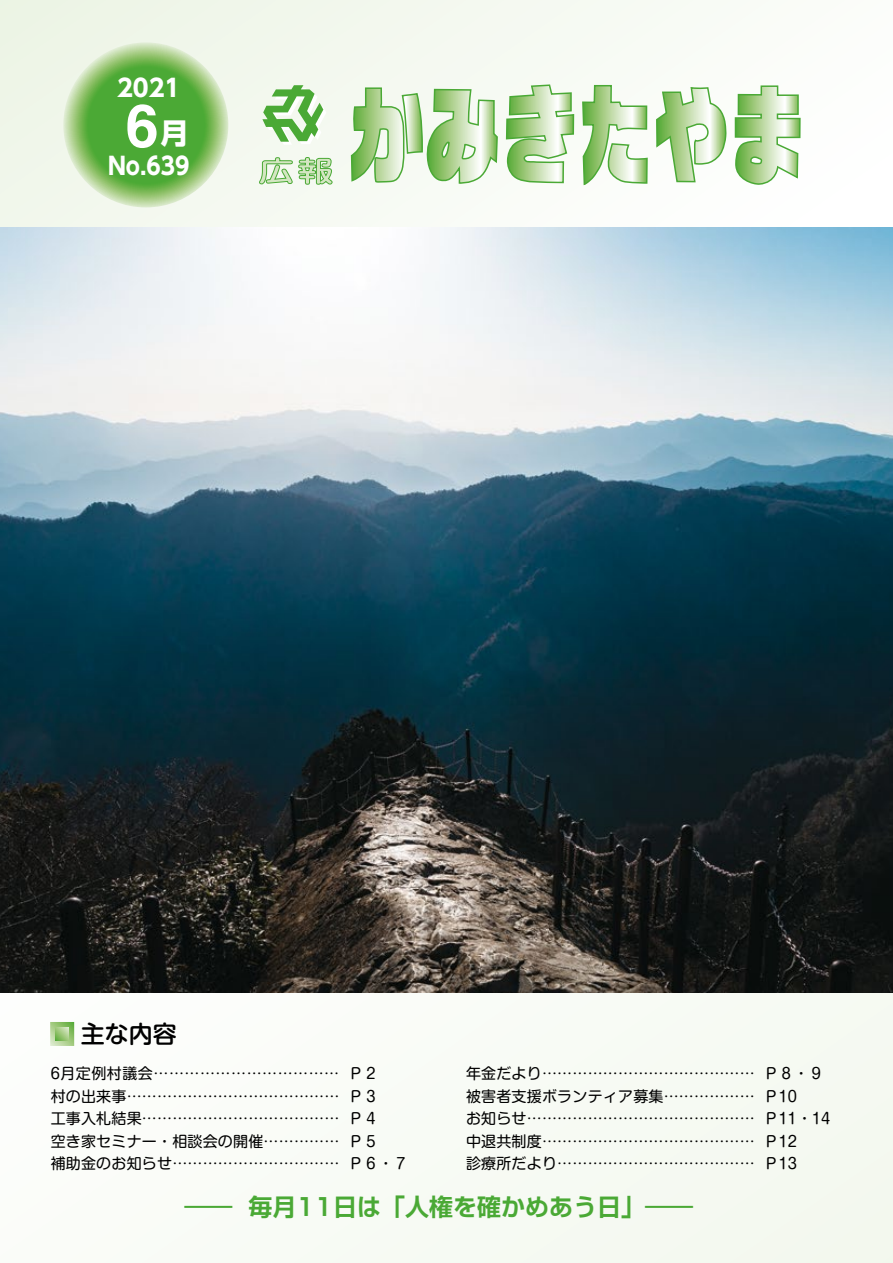
<style>
.page{position:relative;width:893px;height:1263px;background:#f7fbf4}
.page>*{position:absolute;margin:0;border:0;box-sizing:border-box;transform-origin:0 0}
.t1{font:700 28.8px "UD Shin Go Pro";color:#fff}
.t2{font:700 24px "Shin Go Pro De";color:#4aa935}
.t3{font:700 24px "UD Shin Go Pro";color:#fff;scale:.9 1}
.t4{font:700 24px "UD Shin Go Pro";color:#fff}
.t5{font:500 24px "Shin M Go Pro";color:#000}
.t6{font:700 24px "Shin Go Pro De";color:#4aa935;scale:2 1}
.t7{font:15px/22.5px "Shin M Go Pro";letter-spacing:.015em;color:#000}
.s1{font-family:"Helvetica";font-size:59.55px}
</style>
<div class="page">
<svg style="left:582px;top:85px;width:66px;height:100px"></svg>
<svg style="left:656px;top:87px;width:71px;height:96px"></svg>
<svg style="left:734px;top:85px;width:67px;height:142px"></svg>
<svg style="left:505px;top:84px;width:70px;height:100px"></svg>
<svg style="left:350px;top:87px;width:148px;height:97px"></svg>
<svg style="left:259px;top:157px;width:74px;height:28px"></svg>
<svg style="left:262px;top:85px;width:64px;height:59px"></svg>
<svg style="left:63px;top:42px;width:165px;height:165px;background:#72b858"></svg>
<svg style="left:50px;top:1022px;width:24px;height:24px"></svg>
<svg style="left:55px;top:1027px;width:14px;height:14px"></svg>
<img style="left:0;top:227px;width:893px;height:765px">
<h2 class="t4" style="left:117px;top:69px;width:65px">2021</h2>
<h1 class="t1" style="left:126px;top:109px;width:65px">月<span class="s1">6</span></h1>
<h2 class="t3" style="left:108px;top:146px;width:92px">No.639</h2>
<h2 class="t5" style="left:81px;top:1014px;width:97px">主な内容</h2>
<p class="t7" style="left:51px;top:1060px;width:290px;text-align:justify">6月定例村議会....................................村の出来事..........................................工事入札結果.......................................空き家セミナー・相談会の開催...............補助金のお知らせ.................................</p>
<p class="t7" style="left:764px;top:1060px;width:68px">Ｐ８・９<br>Ｐ10<br>Ｐ11・14<br>Ｐ12<br>Ｐ13</p>
<p class="t7" style="left:466px;top:1060px;width:290px;text-align:justify">年金だより..........................................被害者支援ボランティア募集..................お知らせ.............................................中退共制度..........................................診療所だより.......................................</p>
<p class="t7" style="left:348px;top:1060px;width:61px">Ｐ２<br>Ｐ３<br>Ｐ４<br>Ｐ５<br>Ｐ６・７</p>
<h2 class="t6" style="left:185px;top:1187px;width:25px">―</h2>
<h2 class="t2" style="left:249px;top:1187px;width:446px">毎月11日は「人権を確かめあう日「―</h2>
</div>
